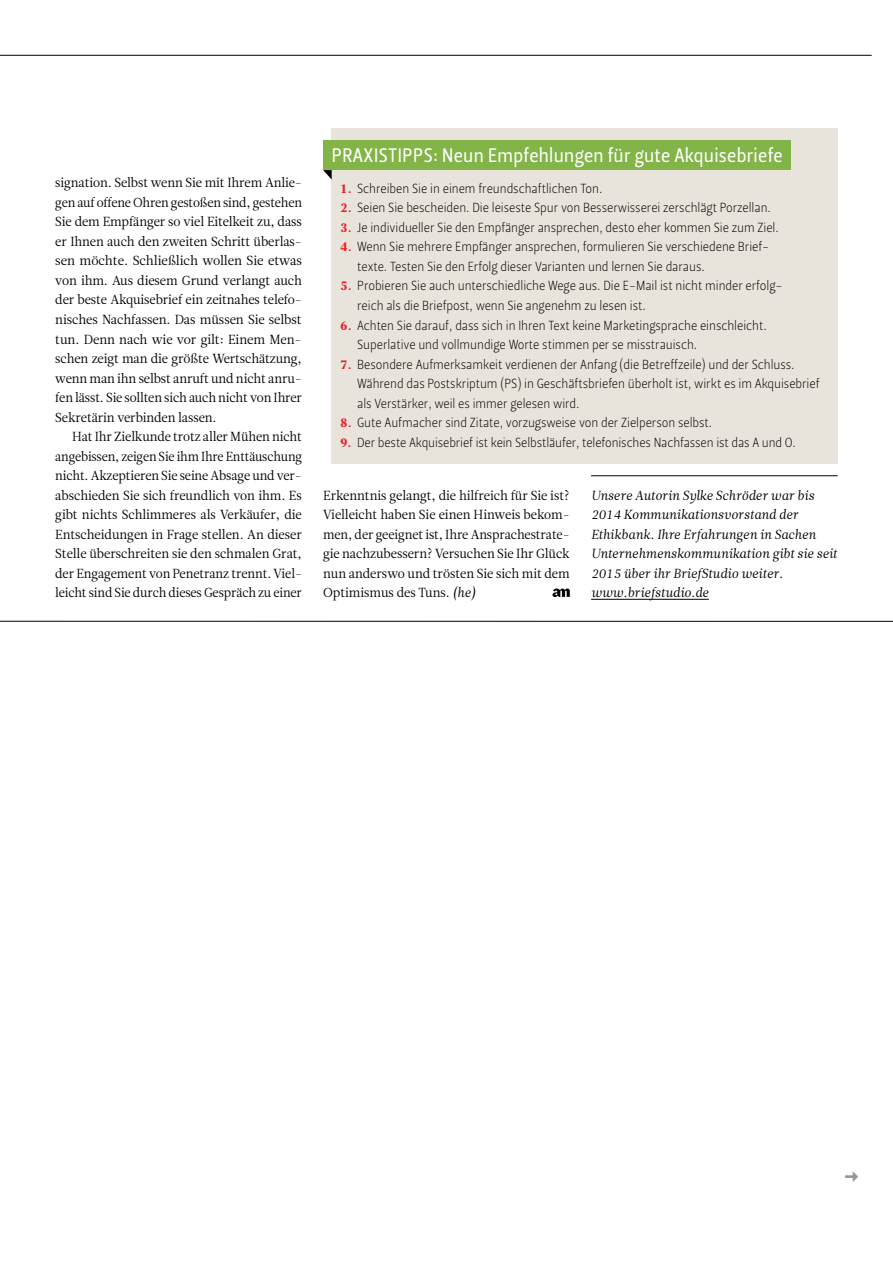
<style>
.page{position:relative;width:893px;height:1263px;background:#fff}
.page>*{position:absolute;margin:0;border:0;box-sizing:border-box;transform-origin:0 0}
.t1{font:19.5px "Leitura Sans Grot 2";letter-spacing:.015em;color:#fff;scale:.95 1}
.t2{font:13.2px/19.5px "Leitura Sans Grot 1";letter-spacing:-.005em;color:#000;scale:.96 1}
.t3{font:13.2px/19.5px "Leitura News Roman 1";letter-spacing:-.01em;color:#000;text-align:justify;scale:.96 1}
.t4{font:13.2px/19.5px "Leitura News Roman 1";letter-spacing:-.01em;color:#000;text-align:justify;scale:.95 1}
.t5{font:13.2px/19.5px "Leitura News Italic 1";letter-spacing:-.01em;color:#000;scale:.96 1}
.s1{font-family:"Leitura News Roman 4";color:#ed1d24}
.s2{font-family:"Leitura News Italic 1"}
</style>
<div class="page">
<hr style="left:591px;top:475px;width:247px;height:1px;background:#000">
<hr style="left:591px;top:599px;width:118px;height:1px;background:#000">
<svg style="left:552px;top:588px;width:18px;height:9px"></svg>
<hr style="left:0;top:621px;width:893px;height:1px;background:#000">
<div style="left:332px;top:128px;width:506px;height:335px;background:#e8e4db"></div>
<svg style="left:323px;top:170px;width:9px;height:10px"></svg>
<div style="left:323px;top:140px;width:468px;height:30px;background:#83b448"></div>
<hr style="left:0;top:55px;width:872px;height:1px;background:#000">
<p class="t3" style="left:55px;top:173px;width:259px">signation. Selbst wenn Sie mit Ihrem Anlie&shy;gen auf offene Ohren gestoßen sind, gestehen Sie dem Empfänger so viel Eitelkeit zu, dass er Ihnen auch den zweiten Schritt überlas&shy;sen möchte. Schließlich wollen Sie etwas von ihm. Aus diesem Grund verlangt auch der beste Akquisebrief ein zeitnahes telefo&shy;nisches Nachfassen. Das müssen Sie selbst tun. Denn nach wie vor gilt: Einem Men&shy;schen zeigt man die größte Wertschätzung, wenn man ihn selbst anruft und nicht anru&shy;fen lässt. Sie sollten sich auch nicht von Ihrer Sekretärin verbinden lassen.</p>
<p class="t4" style="left:55px;top:427px;width:261px;text-indent:17px">Hat Ihr Zielkunde trotz aller Mühen nicht angebissen, zeigen Sie ihm Ihre Enttäuschung nicht. Akzeptieren Sie seine Absage und ver&shy;abschieden Sie sich freundlich von ihm. Es gibt nichts Schlimmeres als Verkäufer, die Entscheidungen in Frage stellen. An dieser Stelle überschreiten sie den schmalen Grat, der Engagement von Penetranz trennt. Viel&shy;leicht sind Sie durch dieses Gespräch zu einer</p>
<h1 class="t1" style="left:332px;top:144px;width:476px">Praxistipps: Neun Empfehlungen für gute Akquisebriefe</h1>
<p class="t2" style="left:340px;top:179px;width:275px"><span class="s1">1.</span> Schreiben Sie in einem freundschaftlichen Ton.</p>
<p class="t2" style="left:340px;top:198px;width:450px"><span class="s1">2.</span> Seien Sie bescheiden. Die leiseste Spur von Besserwisserei zerschlägt Porzellan.</p>
<p class="t2" style="left:340px;top:218px;width:458px"><span class="s1">3.</span> Je individueller Sie den Empfänger ansprechen, desto eher kommen Sie zum Ziel.</p>
<p class="t2" style="left:357px;top:237px;width:431px;text-indent:-17px"><span class="s1">4.</span> Wenn Sie mehrere Empfänger ansprechen, formulieren Sie verschiedene Brief&shy;texte. Testen Sie den Erfolg dieser Varianten und lernen Sie daraus.</p>
<p class="t2" style="left:357px;top:276px;width:445px;text-indent:-17px"><span class="s1">5.</span> Probieren Sie auch unterschiedliche Wege aus. Die E-Mail ist nicht minder erfolg&shy;reich als die Briefpost, wenn Sie angenehm zu lesen ist.</p>
<p class="t2" style="left:357px;top:315px;width:428px;text-indent:-17px"><span class="s1">6.</span> Achten Sie darauf, dass sich in I hren Text keine Marketingsprache einschleicht.<br>Superlative und vollmundige Worte stimmen per se misstrauisch.</p>
<p class="t2" style="left:357px;top:354px;width:483px;text-indent:-17px"><span class="s1">7.</span> Besondere Aufmerksamkeit verdienen der Anfang (die Betreffzeile) und der Schluss.<br>Während das Postskriptum (PS) in Geschäftsbriefen überholt ist, wirkt es im Akquisebrief als Verstärker, weil es immer gelesen wird.</p>
<p class="t2" style="left:340px;top:413px;width:389px"><span class="s1">8.</span> Gute Aufmacher sind Zitate, vorzugsweise von der Zielperson selbst.</p>
<p class="t2" style="left:340px;top:432px;width:476px"><span class="s1">9.</span> Der beste Akquisebrief ist kein Selbstläufer, telefonisches Nachfassen ist das A und O.</p>
<p class="t3" style="left:323px;top:485px;width:258px">Erkenntnis gelangt, die hilfreich für Sie ist?<br>Vielleicht haben Sie einen Hinweis bekom&shy;men, der geeignet ist, Ihre Ansprachestrate&shy;gie nachzubessern? Versuchen Sie Ihr Glück nun anderswo und trösten Sie sich mit dem Optimismus des Tuns. <span class="s2">(he)</span></p>
<p class="t5" style="left:591px;top:485px;width:258px">Unsere Autorin Sylke Schröder war bis 2014 Kommunikationsvorstand der Ethikbank. Ihre Erfahrungen in Sachen Unternehmenskommunikation gibt sie seit 2015 über ihr BriefStudio weiter. www.briefstudio.de</p>
</div>
